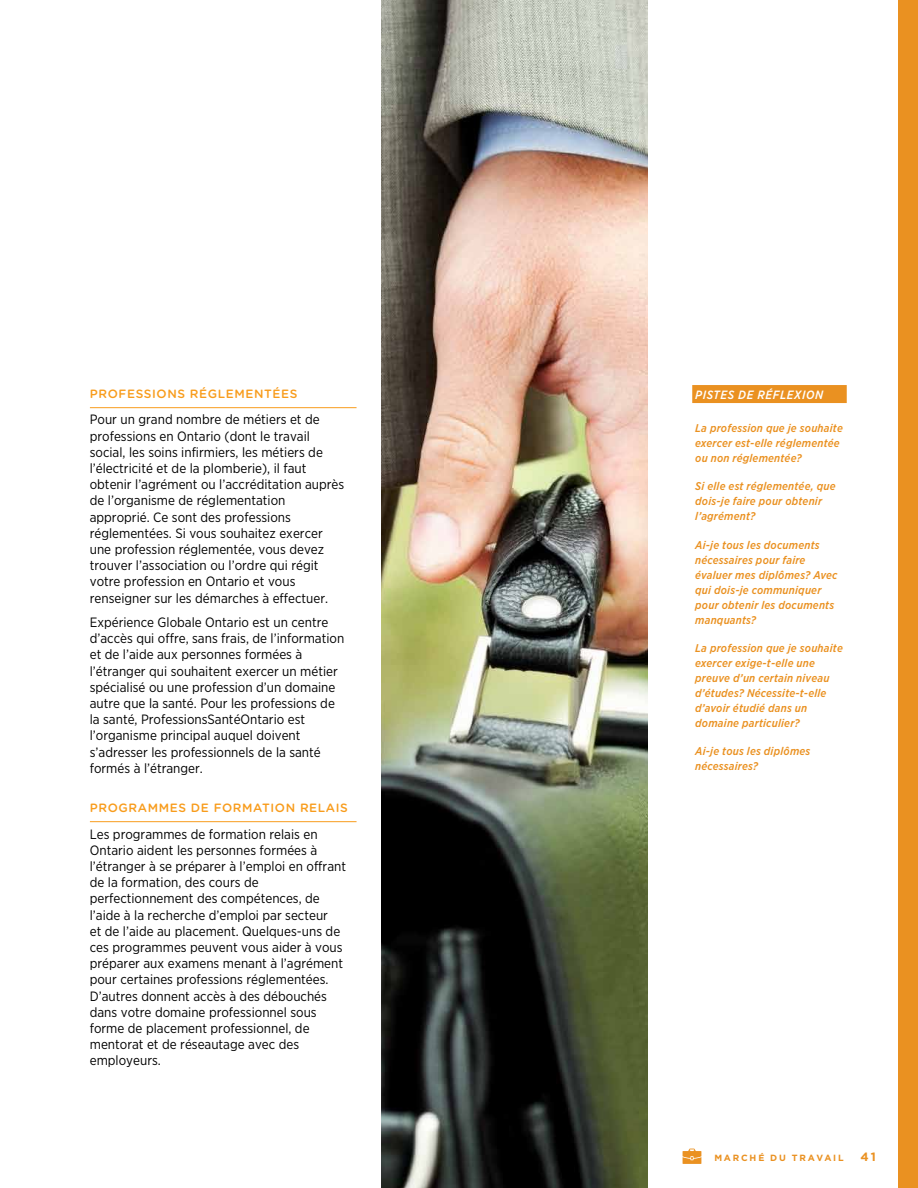
<style>
.page{position:relative;width:918px;height:1188px;background:#fff}
.page>*{position:absolute;margin:0;border:0;box-sizing:border-box;transform-origin:0 0}
.t1{font:13.5px/16.2px "Gotham Narrow";color:#000}
.t2{font:500 12px "Gotham Rounded";letter-spacing:.05em;color:#f89c1c}
.t3{font:italic 500 12px "Gotham Narrow";letter-spacing:.05em;color:#fff}
.t4{font:700 12px "Gotham";color:#ea9121}
.t5{font:italic 500 11.25px/15px "Gotham Narrow";letter-spacing:.02em;color:#ea9121}
.t6{font:700 9px "Gotham";letter-spacing:.2em;color:#ea9121}
</style>
<div class="page">
<div style="left:898px;top:0;width:20px;height:1188px;background:#ea9121"></div>
<img style="left:381px;top:0;width:267px;height:1188px">
<svg style="left:683px;top:1149px;width:18px;height:15px"></svg>
<div style="left:692px;top:385px;width:155px;height:18px;background:#ea9121"></div>
<hr style="left:90px;top:407px;width:267px;height:1px;background:#f89c1c">
<hr style="left:90px;top:821px;width:267px;height:1px;background:#f89c1c">
<p class="t2" style="left:90px;top:386px;width:209px">PROFESSIONS RÉGLEMENTÉES</p>
<p class="t1" style="left:90px;top:411px;width:256px">Pour un grand nombre de métiers et de professions en Ontario (dont le travail social, les soins infirmiers, les métiers de l’électricité et de la plomberie), il faut obtenir l’agrément ou l’accréditation auprès de l’organisme de réglementation approprié. Ce sont des professions réglementées. Si vous souhaitez exercer une profession réglementée, vous devez trouver l’association ou l’ordre qui régit votre profession en Ontario et vous renseigner sur les démarches à effectuer.</p>
<p class="t1" style="left:90px;top:614px;width:256px">Expérience Globale Ontario est un centre d’accès qui offre, sans frais, de l’information et de l’aide aux personnes formées à l’étranger qui souhaitent exercer un métier spécialisé ou une profession d’un domaine autre que la santé. Pour les professions de la santé, ProfessionsSantéOntario est l’organisme principal auquel doivent s’adresser les professionnels de la santé formés à l’étranger.</p>
<p class="t2" style="left:90px;top:800px;width:259px">PROGRAMMES DE FORMATION RELAIS</p>
<p class="t1" style="left:90px;top:826px;width:258px">Les programmes de formation relais en Ontario aident les personnes formées à l’étranger à se préparer à l’emploi en offrant de la formation, des cours de perfectionnement des compétences, de l’aide à la recherche d’emploi par secteur<br>et de l’aide au placement. Quelques-uns de ces programmes peuvent vous aider à vous préparer aux examens menant à l’agrément pour certaines professions réglementées.<br>D’autres donnent accès à des débouchés dans votre domaine professionnel sous forme de placement professionnel, de mentorat et de réseautage avec des employeurs.</p>
<p class="t3" style="left:695px;top:387px;width:129px">PISTES DE RÉFLEXION</p>
<p class="t5" style="left:695px;top:420px;width:149px">La profession que je souhaite exercer est-elle réglementée ou non réglementée?</p>
<p class="t5" style="left:695px;top:478px;width:142px">Si elle est réglementée, que dois-je faire pour obtenir l’agrément?</p>
<p class="t5" style="left:695px;top:537px;width:144px">Ai-je tous les documents nécessaires pour faire évaluer mes diplômes? Avec qui dois-je communiquer pour obtenir les documents manquants?</p>
<p class="t5" style="left:695px;top:640px;width:149px">La profession que je souhaite exercer exige-t-elle une preuve d’un certain niveau d’études? Nécessite-t-elle d’avoir étudié dans un domaine particulier?</p>
<p class="t5" style="left:695px;top:744px;width:117px">Ai-je tous les diplômes nécessaires?</p>
<p class="t6" style="left:714px;top:1152px;width:131px">MARCHÉ DU TRAVAIL</p>
<p class="t4" style="left:861px;top:1149px;width:17px">41</p>
</div>
